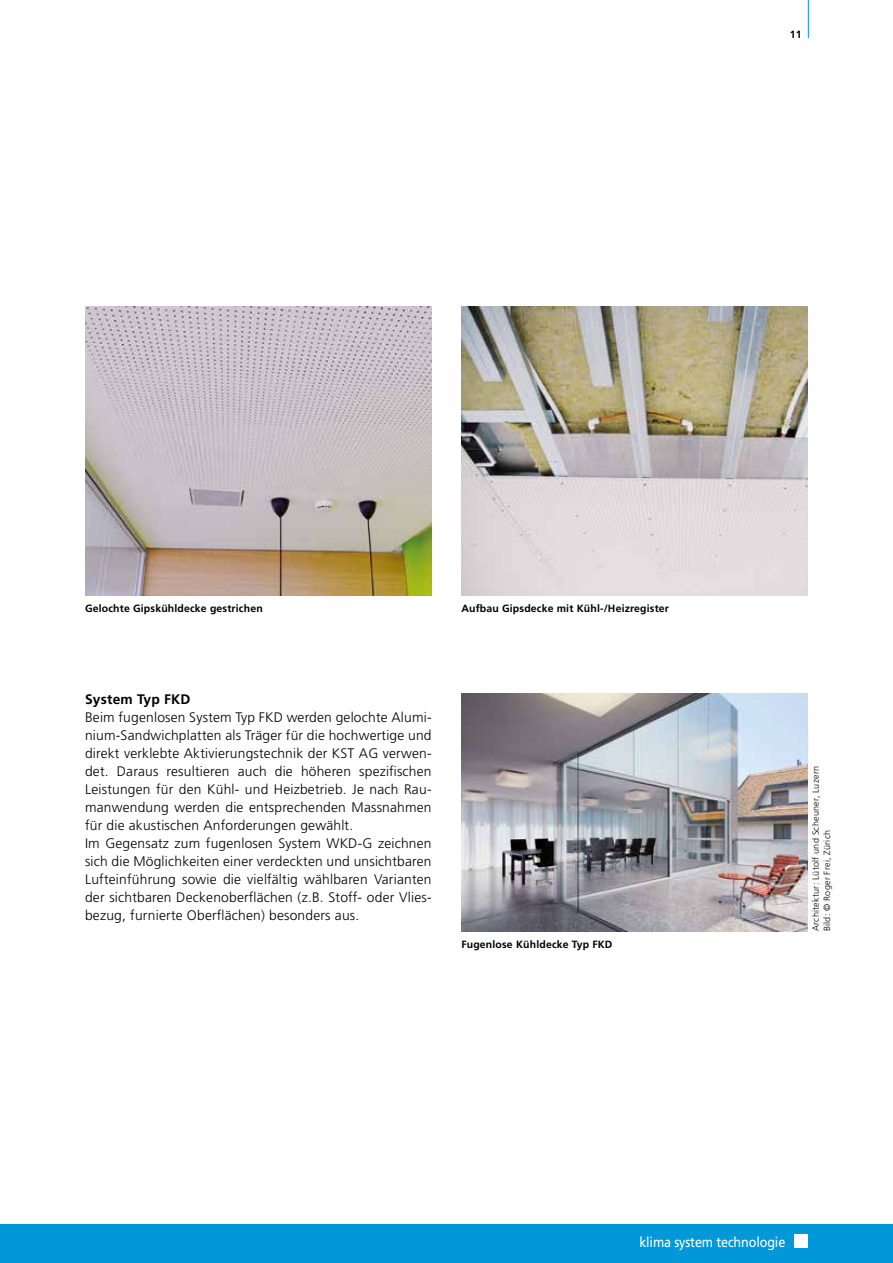
<style>
.page{position:relative;width:893px;height:1263px;background:#fff}
.page>*{position:absolute;margin:0;border:0;box-sizing:border-box;transform-origin:0 0}
.t1{font:14.1px "Frutiger";letter-spacing:-.01em;color:#fff;scale:.9 1}
.t2{font:300 13.8px/18px "Frutiger LT Pro";letter-spacing:.015em;color:#000}
.t3{font:700 13.8px "Frutiger LT Pro";letter-spacing:.015em;color:#000}
.t4{font:700 10.5px "Frutiger LT Pro";letter-spacing:.015em;color:#000}
.t5{font:300 9px/11.2px "Frutiger LT Pro";letter-spacing:.03em;color:#000}
</style>
<div class="page">
<div style="left:0;top:1225px;width:893px;height:38px;background:#0098d8"></div>
<div style="left:794px;top:1234px;width:13px;height:14px;background:#fff"></div>
<hr style="left:808px;top:0;width:1px;height:38px;background:#0098d8">
<img style="left:461px;top:693px;width:347px;height:238px">
<img style="left:461px;top:306px;width:347px;height:289px">
<img style="left:85px;top:306px;width:347px;height:289px">
<p class="t4" style="left:790px;top:28px;width:13px">11</p>
<p class="t4" style="left:85px;top:602px;width:179px">Gelochte Gipskühldecke gestrichen</p>
<p class="t4" style="left:461px;top:602px;width:209px">Aufbau Gipsdecke mit Kühl-/Heizregister</p>
<p class="t3" style="left:85px;top:690px;width:107px">System Typ FKD</p>
<p class="t2" style="left:85px;top:708px;width:348px">Beim fugenlosen System Typ FKD werden gelochte Alumi&shy;nium-Sandwichplatten als Träger für die hochwertige und direkt verklebte Aktivierungstechnik der KST AG verwen&shy;det. Daraus resultieren auch die höheren spezifischen Leistungen für den Kühl- und Heizbetrieb. Je nach Rau&shy;manwendung werden die entsprechenden Massnahmen für die akustischen Anforderungen gewählt.<br>Im Gegensatz zum fugenlosen System WKD-G zeichnen sich die Möglichkeiten einer verdeckten und unsichtbaren Lufteinführung sowie die vielfältig wählbaren Varianten der sichtbaren Deckenoberflächen (z.B. Stoff- oder Vlies&shy;bezug, furnierte Oberflächen) besonders aus.</p>
<p class="t4" style="left:461px;top:938px;width:153px">Fugenlose Kühldecke Typ FKD</p>
<p class="t5" style="left:810px;top:931px;width:167px;rotate:-90deg">Architektur: Lütolf und Scheuner, Luzern<br>Bild: © Roger Frei, Zürich</p>
<p class="t1" style="left:639px;top:1233px;width:164px">klima system technologie</p>
</div>
